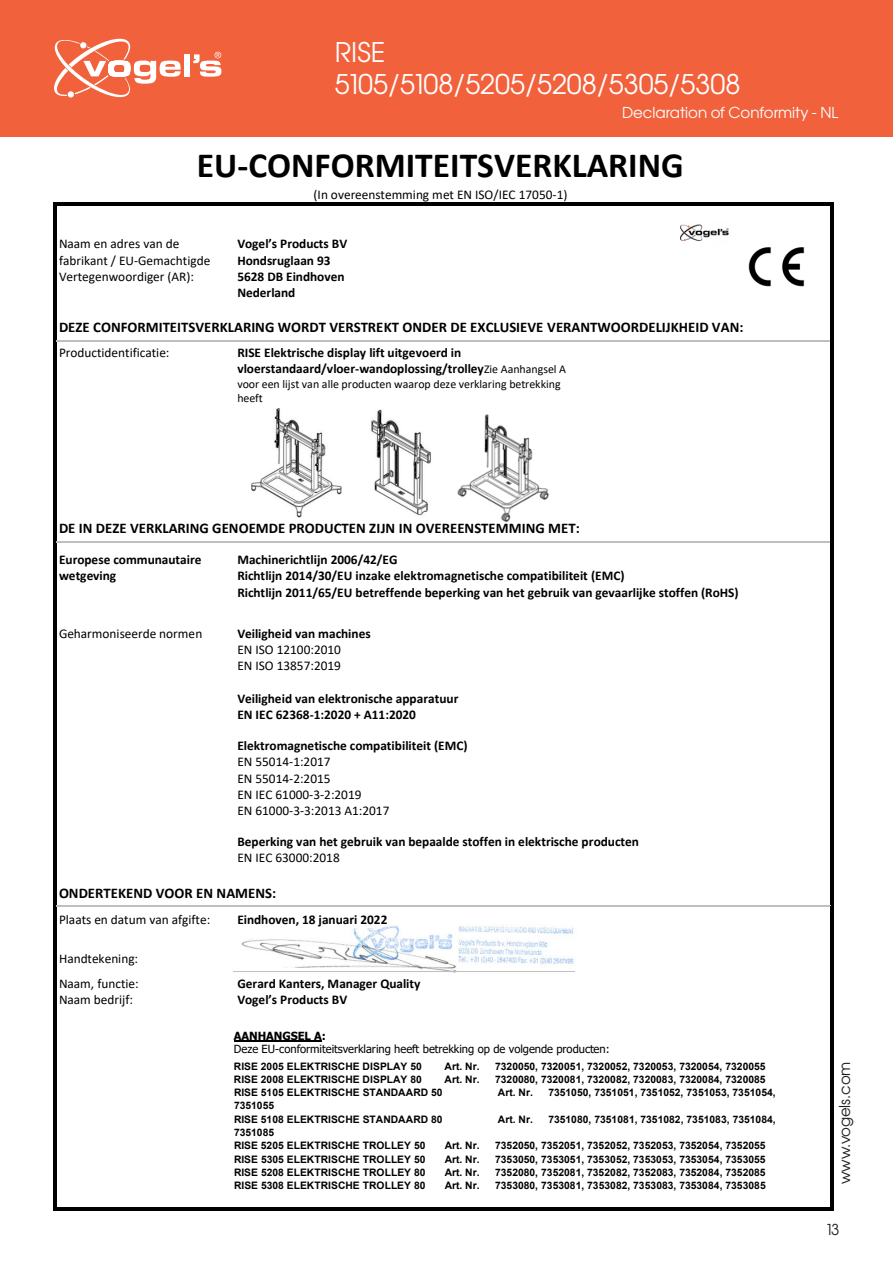
<style>
.page{position:relative;width:893px;height:1263px;background:#fff}
.page>*{position:absolute;margin:0;border:0;box-sizing:border-box;transform-origin:0 0}
.t1{font:700 35.55px "Calibri";color:#000}
.t2{font:27px "Avant Garde Gothic Bk ITC";color:#fff}
.t3{font:15px "Avant Garde Gothic Bk ITC";color:#fff}
.t4{font:15px "Avant Garde Gothic Bk ITC";letter-spacing:-.01em;color:#231f20}
.t5{font:700 14.7px "Calibri";color:#000}
.t6{font:700 13.35px/16.4px "Calibri";color:#000}
.t7{font:13.35px/16.2px "Calibri";color:#000}
.t8{font:11.85px/14.4px "Calibri";letter-spacing:-.005em;color:#000}
.t9{font:11.25px/13.8px "Tahoma";color:#000}
.t10{font:700 10.35px/13.4px "Arial";color:#000}
.s1{font-weight:400;font-size:11.85px}
.s2{font-weight:700}
.s3{font-weight:400}
</style>
<div class="page">
<div style="left:0;top:0;width:893px;height:136px;background:#f1613c"></div>
<svg style="left:54px;top:39px;width:127px;height:59px"></svg>
<div style="left:184px;top:54px;width:6px;height:22px;background:#fff"></div>
<svg style="left:193px;top:52px;width:28px;height:25px"></svg>
<img style="left:241px;top:925px;width:333px;height:48px">
<img style="left:371px;top:409px;width:60px;height:107px">
<img style="left:251px;top:409px;width:91px;height:108px">
<img style="left:457px;top:414px;width:92px;height:108px">
<svg style="left:53px;top:202px;width:4px;height:8px"></svg>
<hr style="left:57px;top:202px;width:176px;height:4px;background:#000">
<svg style="left:233px;top:202px;width:3px;height:4px"></svg>
<hr style="left:236px;top:202px;width:339px;height:4px;background:#000">
<svg style="left:575px;top:202px;width:3px;height:4px"></svg>
<hr style="left:578px;top:202px;width:253px;height:4px;background:#000">
<svg style="left:831px;top:202px;width:3px;height:8px"></svg>
<hr style="left:53px;top:210px;width:4px;height:21px;background:#000">
<hr style="left:831px;top:210px;width:3px;height:21px;background:#000">
<svg style="left:53px;top:231px;width:4px;height:5px"></svg>
<svg style="left:831px;top:231px;width:3px;height:5px"></svg>
<hr style="left:53px;top:236px;width:4px;height:73px;background:#000">
<hr style="left:831px;top:236px;width:3px;height:73px;background:#000">
<svg style="left:53px;top:309px;width:4px;height:4px"></svg>
<svg style="left:831px;top:309px;width:3px;height:4px"></svg>
<hr style="left:53px;top:313px;width:4px;height:27px;background:#000">
<hr style="left:831px;top:313px;width:3px;height:27px;background:#000">
<svg style="left:53px;top:340px;width:4px;height:4px"></svg>
<hr style="left:57px;top:340px;width:176px;height:2px;background:#bfbfbf">
<hr style="left:234px;top:340px;width:341px;height:2px;background:#bfbfbf">
<hr style="left:576px;top:340px;width:255px;height:2px;background:#bfbfbf">
<svg style="left:831px;top:340px;width:3px;height:4px"></svg>
<hr style="left:53px;top:344px;width:4px;height:113px;background:#000">
<hr style="left:831px;top:344px;width:3px;height:113px;background:#000">
<svg style="left:53px;top:457px;width:4px;height:5px"></svg>
<svg style="left:831px;top:457px;width:3px;height:5px"></svg>
<hr style="left:53px;top:462px;width:4px;height:79px;background:#000">
<hr style="left:831px;top:462px;width:3px;height:79px;background:#000">
<hr style="left:57px;top:541px;width:774px;height:2px;background:#bfbfbf">
<svg style="left:53px;top:541px;width:4px;height:10px"></svg>
<svg style="left:831px;top:541px;width:3px;height:10px"></svg>
<hr style="left:53px;top:551px;width:4px;height:70px;background:#000">
<hr style="left:831px;top:551px;width:3px;height:70px;background:#000">
<svg style="left:53px;top:621px;width:4px;height:4px"></svg>
<svg style="left:831px;top:621px;width:3px;height:4px"></svg>
<hr style="left:53px;top:625px;width:4px;height:108px;background:#000">
<hr style="left:831px;top:625px;width:3px;height:108px;background:#000">
<svg style="left:53px;top:733px;width:4px;height:4px"></svg>
<svg style="left:831px;top:733px;width:3px;height:4px"></svg>
<hr style="left:53px;top:737px;width:4px;height:92px;background:#000">
<hr style="left:831px;top:737px;width:3px;height:92px;background:#000">
<svg style="left:53px;top:829px;width:4px;height:4px"></svg>
<svg style="left:831px;top:829px;width:3px;height:4px"></svg>
<hr style="left:53px;top:833px;width:4px;height:39px;background:#000">
<hr style="left:831px;top:833px;width:3px;height:39px;background:#000">
<svg style="left:53px;top:872px;width:4px;height:4px"></svg>
<svg style="left:831px;top:872px;width:3px;height:4px"></svg>
<hr style="left:53px;top:876px;width:4px;height:30px;background:#000">
<hr style="left:831px;top:876px;width:3px;height:30px;background:#000">
<svg style="left:53px;top:906px;width:4px;height:5px"></svg>
<hr style="left:57px;top:906px;width:176px;height:1px;background:#bfbfbf">
<hr style="left:234px;top:906px;width:597px;height:1px;background:#bfbfbf">
<svg style="left:831px;top:906px;width:3px;height:5px"></svg>
<hr style="left:53px;top:911px;width:4px;height:22px;background:#000">
<hr style="left:831px;top:911px;width:3px;height:22px;background:#000">
<svg style="left:53px;top:933px;width:4px;height:5px"></svg>
<svg style="left:831px;top:933px;width:3px;height:5px"></svg>
<hr style="left:53px;top:938px;width:4px;height:33px;background:#000">
<hr style="left:831px;top:938px;width:3px;height:33px;background:#000">
<svg style="left:53px;top:971px;width:4px;height:4px"></svg>
<hr style="left:233px;top:971px;width:342px;height:1px;background:#bfbfbf">
<svg style="left:831px;top:971px;width:3px;height:4px"></svg>
<hr style="left:53px;top:975px;width:4px;height:232px;background:#000">
<svg style="left:53px;top:1207px;width:4px;height:3px"></svg>
<hr style="left:57px;top:1207px;width:176px;height:3px;background:#000">
<hr style="left:235px;top:1207px;width:596px;height:3px;background:#000">
<hr style="left:831px;top:975px;width:3px;height:232px;background:#000">
<img style="left:681px;top:224px;width:48px;height:17px">
<hr style="left:234px;top:1040px;width:88px;height:1px;background:#000">
<img style="left:748px;top:247px;width:57px;height:40px">
<p class="t2" style="left:335px;top:35px;width:52px">RISE</p>
<p class="t2" style="left:335px;top:67px;width:407px">5105/5108/5205/5208/5305/5308</p>
<p class="t3" style="left:622px;top:104px;width:218px">Declaration of Conformity - NL</p>
<p class="t1" style="left:197px;top:140px;width:488px">EU-CONFORMITEITSVERKLARING</p>
<p class="t7" style="left:314px;top:186px;width:255px">(In overeenstemming met EN ISO/IEC 17050-1)</p>
<p class="t7" style="left:59px;top:235px;width:153px">Naam en adres van de fabrikant / EU-Gemachtigde<br>Vertegenwoordiger (AR):</p>
<p class="t6" style="left:237px;top:236px;width:112px">Vogel’s Products BV<br>Hondsruglaan 93<br>5628 DB Eindhoven<br>Nederland</p>
<p class="t5" style="left:59px;top:317px;width:686px">DEZE CONFORMITEITSVERKLARING WORDT VERSTREKT ONDER DE EXCLUSIEVE VERANTWOORDELIJKHEID VAN:</p>
<p class="t7" style="left:59px;top:344px;width:112px">Productidentificatie:</p>
<p class="t6" style="left:237px;top:344px;width:330px">RISE Elektrische display lift uitgevoerd in vloerstandaard/vloer-wandoplossing/trolley<span class="s1">Zie Aanhangsel A</span></p>
<p class="t8" style="left:237px;top:377px;width:325px">voor een lijst van alle producten waarop deze verklaring betrekking heeft</p>
<p class="t5" style="left:59px;top:518px;width:522px">DE IN DEZE VERKLARING GENOEMDE PRODUCTEN ZIJN IN OVEREENSTEMMING MET:</p>
<p class="t6" style="left:59px;top:551px;width:144px">Europese communautaire wetgeving</p>
<p class="t6" style="left:237px;top:551px;width:503px">Machinerichtlijn 2006/42/EG<br>Richtlijn 2014/30/EU inzake elektromagnetische compatibiliteit (EMC)<br>Richtlijn 2011/65/EU betreffende beperking van het gebruik van gevaarlijke stoffen (RoHS)</p>
<p class="t7" style="left:59px;top:625px;width:145px">Geharmoniseerde normen</p>
<p class="t7" style="left:237px;top:625px;width:135px"><span class="s2">Veiligheid van machines<br></span>EN ISO 12100:2010<br>EN ISO 13857:2019</p>
<p class="t6" style="left:237px;top:690px;width:223px">Veiligheid van elektronische apparatuur<br>EN IEC 62368-1:2020 + A11:2020</p>
<p class="t7" style="left:237px;top:737px;width:232px"><span class="s2">Elektromagnetische compatibiliteit (EMC)<br></span>EN 55014-1:2017<br>EN 55014-2:2015<br>EN IEC 61000-3-2:2019<br>EN 61000-3-3:2013 A1:2017</p>
<p class="t6" style="left:237px;top:833px;width:403px">Beperking van het gebruik van bepaalde stoffen in elektrische producten<br><span class="s3">EN IEC 63000:2018</span></p>
<p class="t5" style="left:59px;top:882px;width:219px">ONDERTEKEND VOOR EN NAMENS:</p>
<p class="t7" style="left:59px;top:911px;width:153px">Plaats en datum van afgifte:</p>
<p class="t6" style="left:237px;top:911px;width:152px">Eindhoven, 18 januari 2022</p>
<p class="t7" style="left:59px;top:946px;width:81px;line-height:24.8px">Handtekening:<br>Naam, functie:</p>
<p class="t7" style="left:59px;top:991px;width:76px">Naam bedrijf:</p>
<p class="t6" style="left:237px;top:975px;width:185px">Gerard Kanters, Manager Quality<br>Vogel’s Products BV</p>
<p class="t9" style="left:234px;top:1029px;width:377px"><span class="s2">AANHANGSEL A:<br></span>Deze EU-conformiteitsverklaring heeft betrekking op de volgende producten:</p>
<p class="t10" style="left:234px;top:1060px;width:189px">RISE 2005 ELEKTRISCHE DISPLAY 50</p>
<p class="t10" style="left:445px;top:1060px;width:36px">Art. Nr.</p>
<p class="t10" style="left:495px;top:1060px;width:272px">7320050, 7320051, 7320052, 7320053, 7320054, 7320055</p>
<p class="t10" style="left:234px;top:1073px;width:189px">RISE 2008 ELEKTRISCHE DISPLAY 80</p>
<p class="t10" style="left:445px;top:1073px;width:36px">Art. Nr.</p>
<p class="t10" style="left:495px;top:1073px;width:272px">7320080, 7320081, 7320082, 7320083, 7320084, 7320085</p>
<p class="t10" style="left:234px;top:1086px;width:210px">RISE 5105 ELEKTRISCHE STANDAARD 50</p>
<p class="t10" style="left:498px;top:1086px;width:36px">Art. Nr.</p>
<p class="t10" style="left:548px;top:1086px;width:229px">7351050, 7351051, 7351052, 7351053, 7351054,</p>
<p class="t10" style="left:234px;top:1099px;width:210px">7351055<br>RISE 5108 ELEKTRISCHE STANDAARD 80</p>
<p class="t10" style="left:498px;top:1113px;width:36px">Art. Nr.</p>
<p class="t10" style="left:548px;top:1113px;width:229px">7351080, 7351081, 7351082, 7351083, 7351084,</p>
<p class="t10" style="left:234px;top:1126px;width:193px">7351085<br>RISE 5205 ELEKTRISCHE TROLLEY 50</p>
<p class="t10" style="left:445px;top:1139px;width:36px">Art. Nr.</p>
<p class="t10" style="left:495px;top:1139px;width:272px">7352050, 7352051, 7352052, 7352053, 7352054, 7352055</p>
<p class="t10" style="left:234px;top:1152px;width:193px">RISE 5305 ELEKTRISCHE TROLLEY 50</p>
<p class="t10" style="left:445px;top:1152px;width:36px">Art. Nr.</p>
<p class="t10" style="left:495px;top:1152px;width:272px">7353050, 7353051, 7353052, 7353053, 7353054, 7353055</p>
<p class="t10" style="left:234px;top:1166px;width:193px">RISE 5208 ELEKTRISCHE TROLLEY 80</p>
<p class="t10" style="left:445px;top:1166px;width:36px">Art. Nr.</p>
<p class="t10" style="left:495px;top:1166px;width:272px">7352080, 7352081, 7352082, 7352083, 7352084, 7352085</p>
<p class="t10" style="left:234px;top:1179px;width:193px">RISE 5308 ELEKTRISCHE TROLLEY 80</p>
<p class="t10" style="left:445px;top:1179px;width:36px">Art. Nr.</p>
<p class="t10" style="left:495px;top:1179px;width:272px">7353080, 7353081, 7353082, 7353083, 7353084, 7353085</p>
<h3 class="t4" style="left:835px;top:1184px;width:124px;rotate:-90deg">www.vogels.com</h3>
<p class="t4" style="left:825px;top:1220px;width:16px">13</p>
</div>
